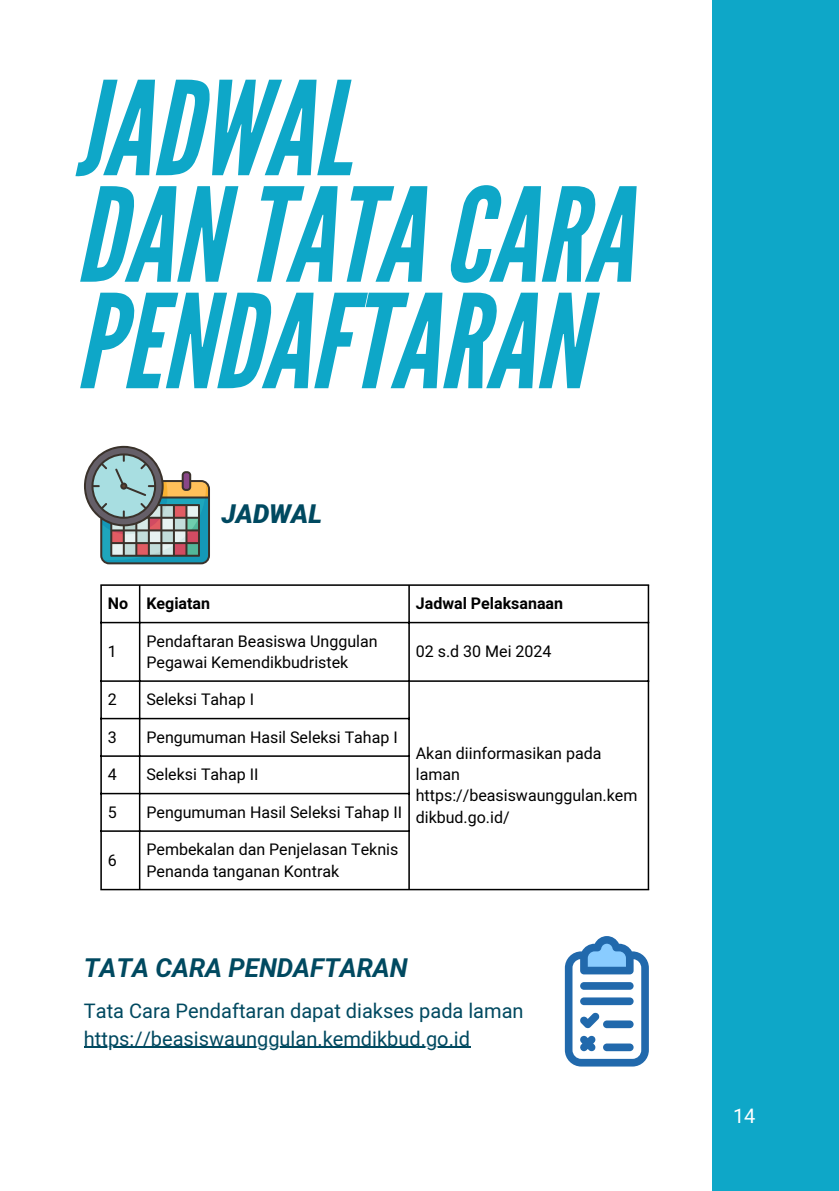
<style>
.page{position:relative;width:839px;height:1191px;background:#fff}
.page>*{position:absolute;margin:0;border:0;box-sizing:border-box;transform-origin:0 0}
.t1{font:italic 130px/106.4px "League Gothic";color:#0ea7c8}
.t2{font:italic 700 26px "Mardoto";color:#004960}
.t3{font:italic 900 26px "Mardoto";color:#004960}
.t4{font:20px "Mardoto";color:#004960}
.t5{font:20px "Mardoto";color:#fff}
.t6{font:16px/21.4px "Mardoto";color:#000}
.t7{font:700 16px "Mardoto";color:#000}
</style>
<div class="page">
<div style="left:712px;top:0;width:126px;height:1191px;background:#0ea7c8"></div>
<svg style="left:84px;top:446px;width:126px;height:118px"></svg>
<hr style="left:100px;top:586px;width:2px;height:303px;background:#000">
<hr style="left:139px;top:586px;width:1px;height:303px;background:#000">
<hr style="left:408px;top:586px;width:2px;height:303px;background:#000">
<hr style="left:647px;top:586px;width:2px;height:303px;background:#000">
<hr style="left:100px;top:584px;width:549px;height:2px;background:#000">
<hr style="left:100px;top:622px;width:549px;height:1px;background:#000">
<hr style="left:100px;top:680px;width:549px;height:2px;background:#000">
<hr style="left:100px;top:718px;width:310px;height:1px;background:#000">
<hr style="left:100px;top:755px;width:310px;height:2px;background:#000">
<hr style="left:100px;top:793px;width:310px;height:1px;background:#000">
<hr style="left:100px;top:830px;width:310px;height:2px;background:#000">
<hr style="left:100px;top:889px;width:549px;height:1px;background:#000">
<svg style="left:565px;top:936px;width:84px;height:131px"></svg>
<div style="left:603px;top:1020px;width:30px;height:8px;background:#2169ac;border-radius:4px"></div>
<div style="left:603px;top:1044px;width:30px;height:7px;background:#2169ac;border-radius:4px"></div>
<div style="left:580px;top:982px;width:53px;height:8px;background:#2169ac;border-radius:4px"></div>
<div style="left:580px;top:997px;width:53px;height:8px;background:#2169ac;border-radius:4px"></div>
<hr style="left:84px;top:1047px;width:386px;height:1px;background:#004960">
<p class="t1" style="left:75px;top:78px;width:558px">JADWAL<br>DANTATACARA<br>PENDAFTARAN</p>
<p class="t3" style="left:222px;top:498px;width:102px">JADWAL</p>
<h1 class="t7" style="left:108px;top:594px;width:22px">No</h1>
<p class="t7" style="left:146px;top:594px;width:65px">Kegiatan</p>
<h2 class="t7" style="left:416px;top:594px;width:149px">Jadwal Pelaksanaan</h2>
<p class="t6" style="left:108px;top:641px;width:10px">1</p>
<p class="t6" style="left:146px;top:631px;width:233px">Pendaftaran Beasiswa Unggulan</p>
<p class="t6" style="left:146px;top:652px;width:203px">Pegawai Kemendikbudristek</p>
<p class="t6" style="left:416px;top:641px;width:137px">02 s.d 30 Mei 2024</p>
<p class="t6" style="left:108px;top:689px;width:10px">2</p>
<p class="t6" style="left:146px;top:689px;width:109px">Seleksi Tahap I</p>
<p class="t6" style="left:108px;top:727px;width:10px">3</p>
<p class="t6" style="left:146px;top:727px;width:253px">Pengumuman Hasil Seleksi Tahap I</p>
<p class="t6" style="left:108px;top:764px;width:10px">4</p>
<p class="t6" style="left:146px;top:764px;width:113px">Seleksi Tahap II</p>
<p class="t6" style="left:108px;top:802px;width:10px">5</p>
<p class="t6" style="left:146px;top:802px;width:257px">Pengumuman Hasil Seleksi Tahap II</p>
<p class="t6" style="left:108px;top:850px;width:10px">6</p>
<p class="t6" style="left:146px;top:839px;width:253px">Pembekalan dan Penjelasan Teknis</p>
<p class="t6" style="left:146px;top:860px;width:194px">Penanda tanganan Kontrak</p>
<p class="t6" style="left:416px;top:742px;width:187px">Akan diinformasikan pada laman</p>
<p class="t6" style="left:416px;top:785px;width:223px">https://beasiswaunggulan.kem dikbud.go.id/</p>
<p class="t2" style="left:84px;top:953px;width:325px">TATA CARA PENDAFTARAN</p>
<h2 class="t4" style="left:84px;top:1000px;width:441px">Tata Cara Pendaftaran dapat diakses pada laman</h2>
<p class="t4" style="left:84px;top:1027px;width:387px">https://beasiswaunggulan.kemdikbud.go.id</p>
<p class="t5" style="left:733px;top:1104px;width:24px">14</p>
</div>
